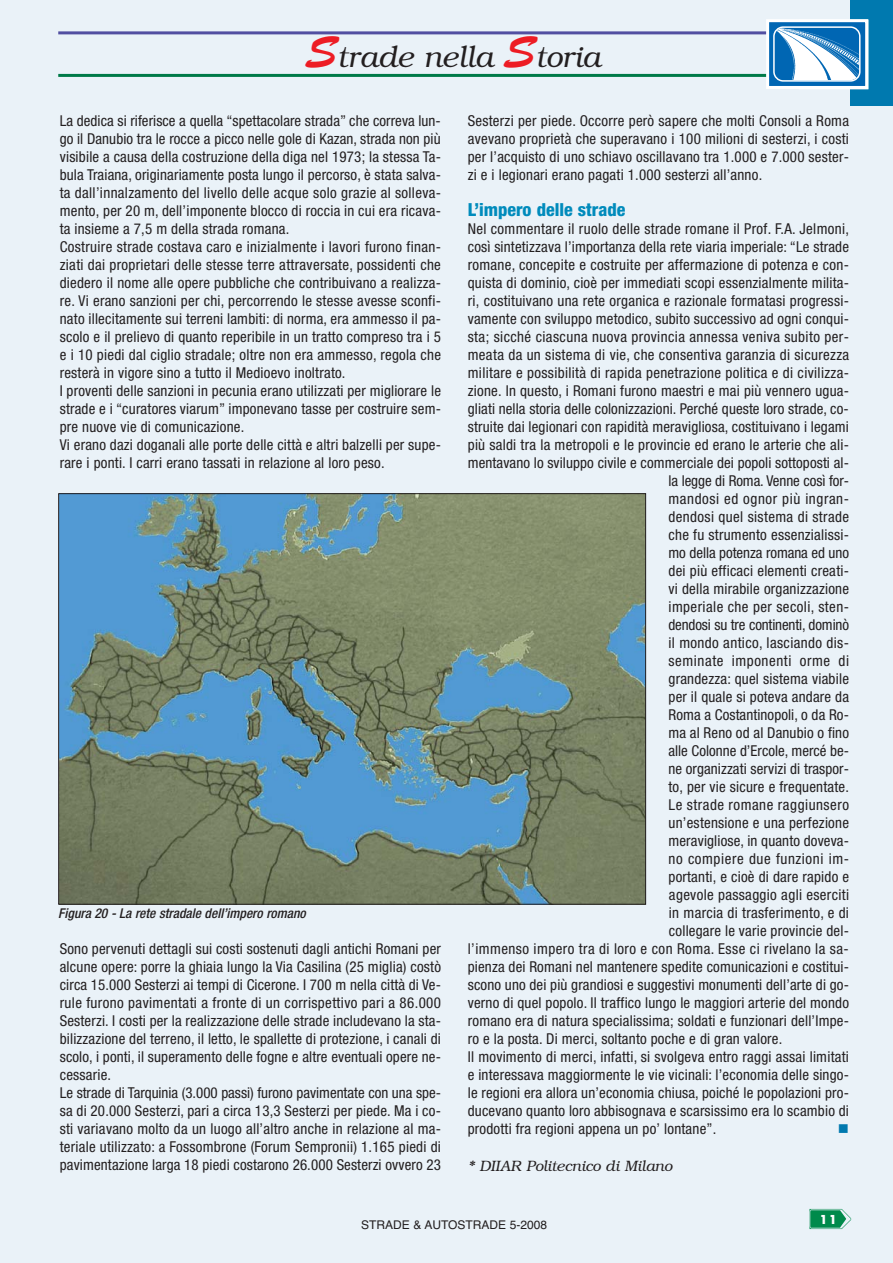
<style>
.page{position:relative;width:893px;height:1263px;background:#fff}
.page>*{position:absolute;margin:0;border:0;box-sizing:border-box;transform-origin:0 0}
.t1{font:italic 300 30px "Bookman";color:#231f20}
.t2{font:800 condensed 18px "Helvetica Neue";color:#008bbc}
.t3{font:condensed 15px/18px "Helvetica Neue";letter-spacing:.015em;color:#231f20}
.t4{font:condensed 15px "Helvetica Neue";letter-spacing:.04em;color:#231f20}
.t5{font:condensed 15px "Helvetica Neue";letter-spacing:-.005em;color:#231f20}
.t6{font:condensed 15px "Helvetica Neue";letter-spacing:-.01em;color:#231f20}
.t7{font:condensed 15px "Helvetica Neue";letter-spacing:.035em;color:#231f20}
.t8{font:italic 300 15px "Bookman";color:#231f20}
.t9{font:italic 500 condensed 13.5px "Helvetica Neue";color:#231f20}
.t10{font:12px "Helvetica";color:#231f20}
.t11{font:700 12px "Futura";color:#fff}
.s1{font-family:"Brush Script";font-weight:400;font-style:normal;font-size:45px;color:#ed1c24}
</style>
<div class="page">
<div style="left:0;top:0;width:892px;height:1263px;background:#eaf2f8"></div>
<img style="left:810px;top:1209px;width:41px;height:20px">
<hr style="left:58px;top:31px;width:790px;height:3px;background:#524fa1">
<hr style="left:58px;top:74px;width:790px;height:3px;background:#007a48">
<div style="left:850px;top:0;width:42px;height:106px;background:#0079af"></div>
<div style="left:769px;top:22px;width:96px;height:64px;background:#0066b3"></div>
<div style="left:766px;top:19px;width:102px;height:70px;border:3px solid #fff"></div>
<svg style="left:773px;top:26px;width:88px;height:56px"></svg>
<img style="left:60px;top:495px;width:584px;height:408px">
<h1 class="t1" style="left:305px;top:46px;width:297px"><span class="s1">S</span>trade nella <span class="s1">S</span>toria</h1>
<p class="t3" style="left:60px;top:113px;width:383px">La dedica si riferisce a quella “spettacolare strada” che correva lun&shy;go il Danubio tra le rocce a picco nelle gole di Kazan, strada non più visibile a causa della costruzione della diga nel 1973; la stessa Ta&shy;bula Traiana, originariamente posta lungo il percorso, è stata salva&shy;ta dall’innalzamento del livello delle acque solo grazie al solleva&shy;mento, per 20 m, dell’imponente blocco di roccia in cui era ricava&shy;ta insieme a 7,5 m della strada romana.<br>Costruire strade costava caro e inizialmente i lavori furono finan&shy;ziati dai proprietari delle stesse terre attraversate, possidenti che diedero il nome alle opere pubbliche che contribuivano a realizza&shy;re. Vi erano sanzioni per chi, percorrendo le stesse avesse sconfi&shy;nato illecitamente sui terreni lambiti: di norma, era ammesso il pa&shy;scolo e il prelievo di quanto reperibile in un tratto compreso tra i 5 e i 10 piedi dal ciglio stradale; oltre non era ammesso, regola che resterà in vigore sino a tutto il Medioevo inoltrato.<br>I proventi delle sanzioni in pecunia erano utilizzati per migliorare le strade e i “curatores viarum” imponevano tasse per costruire sem&shy;pre nuove vie di comunicazione.<br>Vi erano dazi doganali alle porte delle città e altri balzelli per supe&shy;rare i ponti. I carri erano tassati in relazione al loro peso.</p>
<p class="t9" style="left:58px;top:908px;width:252px">Figura 20 - La rete stradale dell’impero romano</p>
<p class="t3" style="left:60px;top:941px;width:383px">Sono pervenuti dettagli sui costi sostenuti dagli antichi Romani per alcune opere: porre la ghiaia lungo la Via Casilina (25 miglia) costò circa 15.000 Sesterzi ai tempi di Cicerone. I 700 m nella città di Ve&shy;rule furono pavimentati a fronte di un corrispettivo pari a 86.000<br>Sesterzi. I costi per la realizzazione delle strade includevano la sta&shy;bilizzazione del terreno, il letto, le spallette di protezione, i canali di scolo, i ponti, il superamento delle fogne e altre eventuali opere ne&shy;cessarie.<br>Le strade di Tarquinia (3.000 passi) furono pavimentate con una spe&shy;sa di 20.000 Sesterzi, pari a circa 13,3 Sesterzi per piede. Ma i co&shy;sti variavano molto da un luogo all’altro anche in relazione al ma&shy;teriale utilizzato: a Fossombrone (Forum Sempronii) 1.165 piedi di pavimentazione larga 18 piedi costarono 26.000 Sesterzi ovvero 23</p>
<p class="t3" style="left:468px;top:113px;width:383px;text-align:justify">Sesterzi per piede. Occorre però sapere che molti Consoli a Roma avevano proprietà che superavano i 100 milioni di sesterzi, i costi per l’acquisto di uno schiavo oscillavano tra 1.000 e 7.000 sester&shy;zi e i legionari erano pagati 1.000 sesterzi all’anno.</p>
<p class="t2" style="left:468px;top:203px;width:159px">L’impero delle strade</p>
<p class="t3" style="left:468px;top:221px;width:383px">Nel commentare il ruolo delle strade romane il Prof. F.A. Jelmoni,</p>
<p class="t3" style="left:468px;top:239px;width:383px">così sintetizzava l’importanza della rete viaria imperiale: “Le strade</p>
<p class="t3" style="left:468px;top:257px;width:383px">romane, concepite e costruite per affermazione di potenza e con-</p>
<p class="t3" style="left:468px;top:275px;width:383px">quista di dominio, cioè per immediati scopi essenzialmente milita-</p>
<p class="t3" style="left:468px;top:293px;width:383px">ri, costituivano una rete organica e razionale formatasi progressi-</p>
<p class="t3" style="left:468px;top:311px;width:383px">vamente con sviluppo metodico, subito successivo ad ogni conqui-</p>
<p class="t3" style="left:468px;top:329px;width:383px">sta; sicché ciascuna nuova provincia annessa veniva subito per-</p>
<p class="t3" style="left:468px;top:347px;width:383px">meata da un sistema di vie, che consentiva garanzia di sicurezza</p>
<p class="t3" style="left:468px;top:365px;width:383px">militare e possibilità di rapida penetrazione politica e di civilizza-</p>
<p class="t3" style="left:468px;top:383px;width:383px">zione. In questo, i Romani furono maestri e mai più vennero ugua-</p>
<p class="t3" style="left:468px;top:401px;width:382px">gliati nella storia delle colonizzazioni. Perché queste loro strade, co-</p>
<p class="t3" style="left:468px;top:419px;width:383px">struite dai legionari con rapidità meravigliosa, costituivano i legami</p>
<p class="t3" style="left:468px;top:437px;width:383px">più saldi tra la metropoli e le provincie ed erano le arterie che ali-</p>
<p class="t3" style="left:468px;top:455px;width:383px">mentavano lo sviluppo civile e commerciale dei popoli sottoposti al-</p>
<p class="t5" style="left:668px;top:475px;width:182px">la legge di Roma. Venne così for-</p>
<p class="t4" style="left:668px;top:493px;width:182px">mandosi ed ognor più ingran-</p>
<p class="t3" style="left:668px;top:509px;width:182px">dendosi quel sistema di strade</p>
<p class="t3" style="left:668px;top:527px;width:182px">che fu strumento essenzialissi-</p>
<p class="t5" style="left:668px;top:547px;width:182px">mo della potenza romana ed uno</p>
<p class="t3" style="left:668px;top:563px;width:182px">dei più efficaci elementi creati-</p>
<p class="t3" style="left:668px;top:581px;width:182px">vi della mirabile organizzazione</p>
<p class="t3" style="left:668px;top:599px;width:182px">imperiale che per secoli, sten-</p>
<p class="t6" style="left:668px;top:619px;width:182px">dendosi su tre continenti, dominò</p>
<p class="t3" style="left:668px;top:635px;width:182px">il mondo antico, lasciando dis-</p>
<p class="t4" style="left:668px;top:655px;width:182px">seminate imponenti orme di</p>
<p class="t3" style="left:668px;top:671px;width:182px">grandezza: quel sistema viabile</p>
<p class="t3" style="left:668px;top:689px;width:182px">per il quale si poteva andare da</p>
<p class="t3" style="left:668px;top:707px;width:182px">Roma a Costantinopoli, o da Ro-</p>
<p class="t3" style="left:668px;top:725px;width:182px">ma al Reno od al Danubio o fino</p>
<p class="t3" style="left:668px;top:743px;width:182px">alle Colonne d’Ercole, mercé be-</p>
<p class="t3" style="left:668px;top:761px;width:182px">ne organizzati servizi di traspor-</p>
<p class="t3" style="left:668px;top:779px;width:182px">to, per vie sicure e frequentate.</p>
<p class="t7" style="left:668px;top:799px;width:182px">Le strade romane raggiunsero</p>
<p class="t3" style="left:668px;top:815px;width:182px">un’estensione e una perfezione</p>
<p class="t3" style="left:668px;top:833px;width:182px">meravigliose, in quanto doveva-</p>
<p class="t4" style="left:668px;top:853px;width:182px">no compiere due funzioni im-</p>
<p class="t3" style="left:668px;top:869px;width:182px">portanti, e cioè di dare rapido e</p>
<p class="t3" style="left:669px;top:887px;width:182px">agevole passaggio agli eserciti</p>
<p class="t3" style="left:669px;top:905px;width:182px">in marcia di trasferimento, e di</p>
<p class="t3" style="left:669px;top:923px;width:182px">collegare le varie provincie del-</p>
<p class="t3" style="left:468px;top:941px;width:382px">l’immenso impero tra di loro e con Roma. Esse ci rivelano la sa-</p>
<p class="t3" style="left:468px;top:959px;width:383px">pienza dei Romani nel mantenere spedite comunicazioni e costitui-</p>
<p class="t3" style="left:468px;top:977px;width:383px">scono uno dei più grandiosi e suggestivi monumenti dell’arte di go-</p>
<p class="t3" style="left:468px;top:995px;width:383px">verno di quel popolo. Il traffico lungo le maggiori arterie del mondo</p>
<p class="t3" style="left:468px;top:1013px;width:383px">romano era di natura specialissima; soldati e funzionari dell’Impe-</p>
<p class="t3" style="left:468px;top:1031px;width:316px">ro e la posta. Di merci, soltanto poche e di gran valore.</p>
<p class="t3" style="left:468px;top:1049px;width:383px">Il movimento di merci, infatti, si svolgeva entro raggi assai limitati</p>
<p class="t3" style="left:468px;top:1067px;width:383px">e interessava maggiormente le vie vicinali: l’economia delle singo-</p>
<p class="t3" style="left:468px;top:1085px;width:383px">le regioni era allora un’economia chiusa, poiché le popolazioni pro-</p>
<p class="t3" style="left:468px;top:1103px;width:383px">ducevano quanto loro abbisognava e scarsissimo era lo scambio di</p>
<p class="t3" style="left:468px;top:1121px;width:250px">prodotti fra regioni appena un po’ lontane”.</p>
<p class="t8" style="left:468px;top:1160px;width:206px">* DIIAR Politecnico di Milano</p>
<p class="t10" style="left:361px;top:1220px;width:188px">STRADE &amp; AUTOSTRADE 5-2008</p>
<p class="t11" style="left:819px;top:1214px;width:19px">11</p>
</div>
